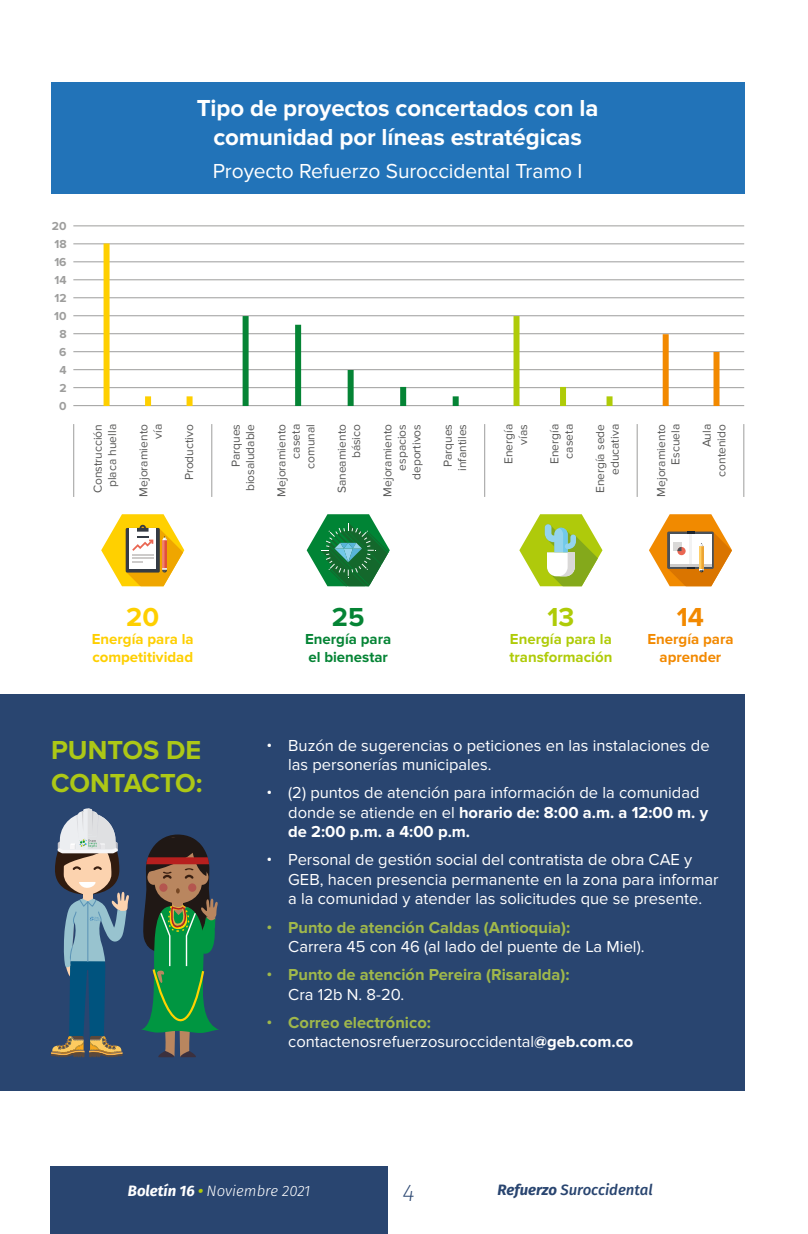
<style>
.page{position:relative;width:808px;height:1234px;background:#fff}
.page>*{position:absolute;margin:0;border:0;box-sizing:border-box;transform-origin:0 0}
.t1{font:700 27px/32.4px "Proxima Nova";color:#adc816}
.t2{font:700 27px "Proxima Nova";color:#fecf00}
.t3{font:700 27px "Proxima Nova";color:#058435}
.t4{font:700 27px "Proxima Nova";color:#afcb08}
.t5{font:700 27px "Proxima Nova";color:#f28900}
.t6{font:700 24px/28.8px "Proxima Nova";letter-spacing:-.005em;color:#fff;text-align:center}
.t7{font:italic 200 24px "Fira Sans";color:#294570}
.t8{font:21px "Proxima Nova";letter-spacing:-.005em;color:#fff}
.t9{font:16.5px/19.5px "Proxima Nova";color:#fff}
.t10{font:700 16.5px/19.5px "Proxima Nova";color:#a0b84b}
.t11{font:700 15px/18px "Proxima Nova";color:#fecf00}
.t12{font:700 15px/18px "Proxima Nova";color:#afcb08}
.t13{font:italic 300 15px "Fira Sans";color:#fff}
.t14{font:700 15px/18px "Proxima Nova";color:#058435}
.t15{font:italic 500 15px "Fira Sans";color:#294570}
.t16{font:700 15px/18px "Proxima Nova";color:#f28900;text-align:center}
.t17{font:12px/14.4px "Proxima Nova";color:#575756;text-align:right}
.t18{font:700 12px/18px "Proxima Nova";color:#9d9d9c;text-align:right}
.s1{font-family:"Fira Sans"}
.s2{font-weight:700}
.s3{font-family:"Fira Sans";color:#a0b84b}
.s4{font-weight:700;color:#a0b84b}
.s5{font-family:"Fira Sans";font-weight:400}
.s6{font-weight:400;color:#fff}
.s7{font-weight:700;color:#afca0b}
</style>
<div class="page">
<div style="left:50px;top:1165px;width:338px;height:68px;background:#294570"></div>
<hr style="left:73px;top:225px;width:671px;height:1px;background:#9d9d9c">
<hr style="left:73px;top:369px;width:671px;height:1px;background:#9d9d9c">
<hr style="left:73px;top:243px;width:671px;height:1px;background:#9d9d9c">
<hr style="left:73px;top:333px;width:671px;height:1px;background:#9d9d9c">
<hr style="left:73px;top:261px;width:671px;height:1px;background:#9d9d9c">
<hr style="left:73px;top:351px;width:671px;height:1px;background:#9d9d9c">
<hr style="left:73px;top:279px;width:671px;height:1px;background:#9d9d9c">
<hr style="left:73px;top:297px;width:671px;height:1px;background:#9d9d9c">
<hr style="left:73px;top:387px;width:671px;height:1px;background:#9d9d9c">
<hr style="left:73px;top:315px;width:671px;height:1px;background:#9d9d9c">
<hr style="left:73px;top:405px;width:671px;height:1px;background:#9d9d9c">
<div style="left:51px;top:82px;width:693px;height:111px;background:#2273b8"></div>
<hr style="left:73px;top:424px;width:1px;height:73px;background:#9d9d9c">
<hr style="left:484px;top:424px;width:1px;height:73px;background:#9d9d9c">
<hr style="left:637px;top:424px;width:1px;height:73px;background:#9d9d9c">
<hr style="left:211px;top:424px;width:1px;height:73px;background:#9d9d9c">
<hr style="left:743px;top:424px;width:1px;height:73px;background:#9d9d9c">
<div style="left:104px;top:243px;width:6px;height:163px;background:#fecf00"></div>
<div style="left:145px;top:396px;width:6px;height:10px;background:#fecf00"></div>
<div style="left:187px;top:396px;width:6px;height:10px;background:#fecf00"></div>
<div style="left:243px;top:316px;width:6px;height:90px;background:#058435"></div>
<div style="left:295px;top:325px;width:6px;height:81px;background:#058435"></div>
<div style="left:348px;top:370px;width:6px;height:36px;background:#058435"></div>
<div style="left:400px;top:387px;width:6px;height:19px;background:#058435"></div>
<div style="left:663px;top:334px;width:6px;height:72px;background:#f28900"></div>
<div style="left:713px;top:352px;width:6px;height:54px;background:#f28900"></div>
<div style="left:453px;top:396px;width:6px;height:10px;background:#058435"></div>
<div style="left:513px;top:316px;width:6px;height:90px;background:#afcb08"></div>
<div style="left:560px;top:387px;width:6px;height:19px;background:#afcb08"></div>
<div style="left:606px;top:396px;width:6px;height:10px;background:#afcb08"></div>
<div style="left:0;top:694px;width:744px;height:396px;background:#294570"></div>
<svg style="left:51px;top:808px;width:78px;height:249px"></svg>
<svg style="left:141px;top:834px;width:78px;height:224px"></svg>
<svg style="left:101px;top:514px;width:83px;height:72px"></svg>
<svg style="left:519px;top:514px;width:83px;height:72px"></svg>
<svg style="left:307px;top:514px;width:83px;height:72px"></svg>
<svg style="left:649px;top:514px;width:83px;height:72px"></svg>
<p class="t18" style="left:52px;top:217px;width:16px">20<br>18<br>16<br>14<br>12<br>10<br>8<br>6<br>4<br>2<br>0</p>
<h2 class="t6" style="left:197px;top:94px;width:403px">Tipo de proyectos concertados con la comunidad por líneas estratégicas</h2>
<p class="t8" style="left:213px;top:159px;width:371px">Proyecto Refuerzo Suroccidental Tramo I</p>
<p class="t17" style="left:229px;top:491px;width:69px;rotate:-90deg">Parques biosaludable</p>
<p class="t17" style="left:275px;top:496px;width:74px;rotate:-90deg">Mejoramiento caseta comunal</p>
<p class="t17" style="left:335px;top:493px;width:71px;rotate:-90deg">Saneamiento básico</p>
<p class="t17" style="left:381px;top:496px;width:74px;rotate:-90deg">Mejoramiento espacios deportivos</p>
<p class="t17" style="left:441px;top:471px;width:48px;text-align:center;rotate:-90deg">Parques infantiles</p>
<p class="t17" style="left:502px;top:464px;width:42px;rotate:-90deg">Energía vías</p>
<p class="t17" style="left:547px;top:464px;width:42px;text-align:center;rotate:-90deg">Energía caseta</p>
<p class="t17" style="left:593px;top:493px;width:71px;rotate:-90deg">Energía sede educativa</p>
<p class="t17" style="left:91px;top:493px;width:71px;text-align:center;rotate:-90deg">Construcción placa huella</p>
<p class="t17" style="left:136px;top:496px;width:74px;rotate:-90deg">Mejoramiento vía</p>
<p class="t17" style="left:182px;top:480px;width:58px;rotate:-90deg">Productivo</p>
<p class="t17" style="left:654px;top:496px;width:74px;rotate:-90deg">Mejoramiento<br>Escuela</p>
<p class="t17" style="left:700px;top:477px;width:54px;rotate:-90deg">Aula contenido</p>
<h1 class="t2" style="left:126px;top:601px;width:34px">20</h1>
<p class="t11" style="left:92px;top:630px;width:103px">Energía para la competitividad</p>
<h1 class="t3" style="left:332px;top:601px;width:34px">25</h1>
<p class="t14" style="left:305px;top:630px;width:88px">Energía para el bienestar</p>
<h1 class="t4" style="left:547px;top:601px;width:28px">13</h1>
<p class="t12" style="left:509px;top:630px;width:104px">Energía para la transformación</p>
<h1 class="t5" style="left:677px;top:601px;width:29px">14</h1>
<p class="t16" style="left:647px;top:630px;width:88px">Energía para aprender</p>
<h1 class="t1" style="left:51px;top:734px;width:153px">PUNTOS DE<br>CONTACTO:</h1>
<p class="t9" style="left:288px;top:735px;width:423px;text-indent:-21px"><span class="s1">•</span> Buzón de sugerencias o peticiones en las instalaciones de las personerías municipales.</p>
<p class="t9" style="left:288px;top:783px;width:421px;text-indent:-21px"><span class="s1">•</span> (2) puntos de atención para información de la comunidad donde se atiende en el <span class="s2">horario de: 8:00 a.m. a 12:00 m. y de 2:00 p.m. a 4:00 p.m.</span></p>
<p class="t9" style="left:288px;top:850px;width:432px;text-indent:-21px"><span class="s1">•</span> Personal de gestión social del contratista de obra CAE y<br>GEB, hacen presencia permanente en la zona para informar a la comunidad y atender las solicitudes que se presente.</p>
<p class="t9" style="left:288px;top:917px;width:358px;text-indent:-21px"><span class="s3">•</span> <span class="s4">Punto de atención Caldas (Antioquia):<br></span>Carrera 45 con 46 (al lado del puente de La Miel).</p>
<p class="t10" style="left:288px;top:964px;width:283px;text-indent:-21px"><span class="s5">•</span> Punto de atención Pereira (Risaralda):<br><span class="s6">Cra 12b N. 8-20.</span></p>
<p class="t9" style="left:288px;top:1012px;width:347px;text-indent:-21px"><span class="s3">•</span> <span class="s4">Correo electrónico: </span>contactenosrefuerzosuroccidental<span class="s2">@geb.com.co</span></p>
<p class="t13" style="left:128px;top:1180px;width:184px"><span class="s2">Boletín 16</span> <span class="s7">•</span> Noviembre 2021</p>
<h2 class="t7" style="left:403px;top:1175px;width:14px">4</h2>
<p class="t15" style="left:498px;top:1177px;width:156px"><span class="s2">Refuerzo</span> Suroccidental</p>
</div>
